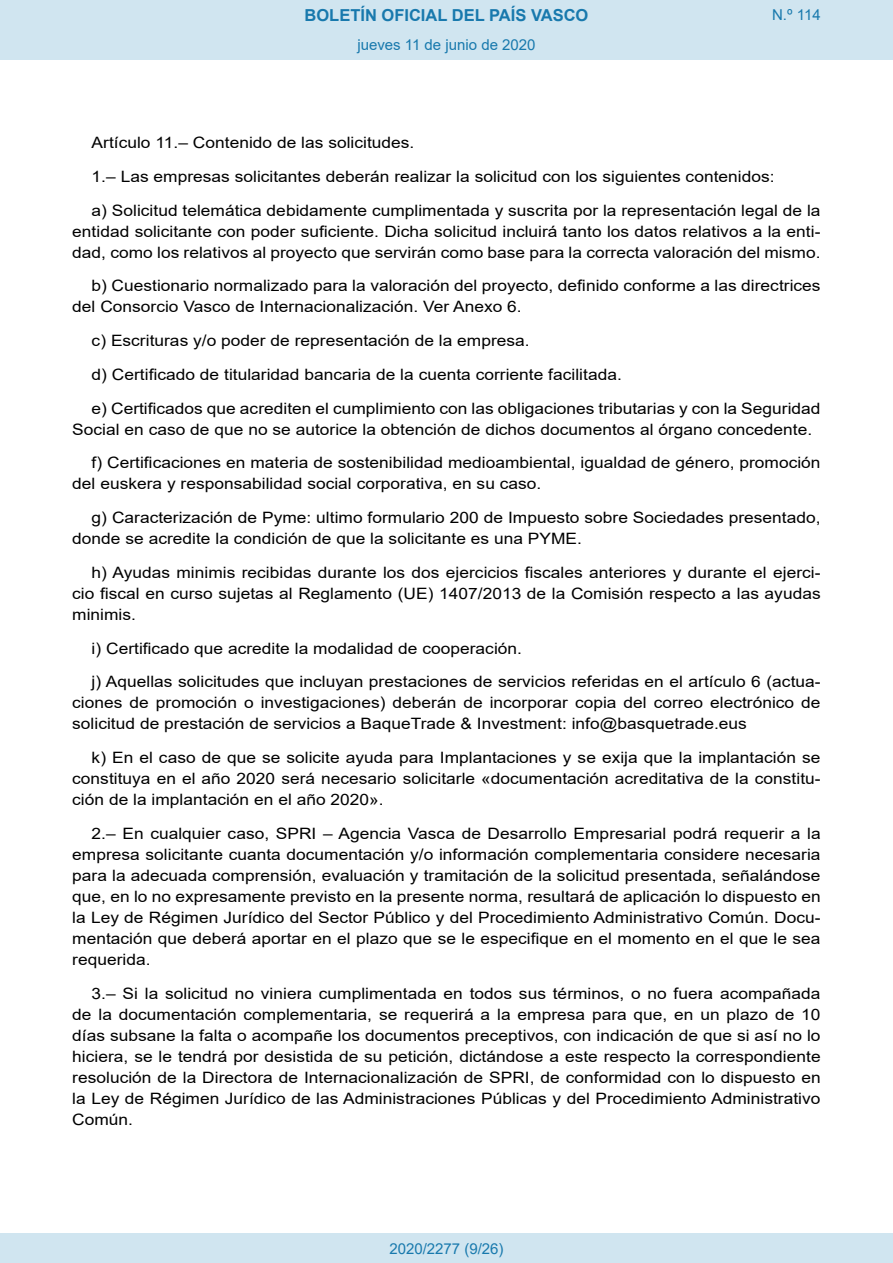
<style>
.page{position:relative;width:893px;height:1263px;background:#fff}
.page>*{position:absolute;margin:0;border:0;box-sizing:border-box;transform-origin:0 0}
.t1{font:700 16.5px "Arial";color:#1879ad}
.BOPVDetalle{font:15.6px/21px "Arial";color:#000;text-align:justify;scale:1.11 1}
.Paginacion_Centro{font:15px "Arial";color:#1879ad}
</style>
<div class="page">
<div style="left:0;top:0;width:893px;height:60px;background:#d0e5f0"></div>
<div style="left:0;top:1233px;width:893px;height:30px;background:#d0e5f0"></div>
<p class="t1" style="left:305px;top:3px;width:285px">BOLETÍN OFICIAL DEL PAÍS VASCO</p>
<p class="Paginacion_Centro" style="left:357px;top:35px;width:180px">jueves 11 de junio de 2020</p>
<p class="Paginacion_Centro" style="left:772px;top:5px;width:50px">N.º 114</p>
<p class="BOPVDetalle" style="left:92px;top:132px;width:292px">Artículo 11.– Contenido de las solicitudes.</p>
<p class="BOPVDetalle" style="left:92px;top:166px;width:617px">1.– Las empresas solicitantes deberán realizar la solicitud con los siguientes contenidos:</p>
<p class="BOPVDetalle" style="left:72px;top:200px;width:676px;text-indent:19px">a) Solicitud telemática debidamente cumplimentada y suscrita por la representación legal de la entidad solicitante con poder suficiente. Dicha solicitud incluirá tanto los datos relativos a la enti&shy;dad, como los relativos al proyecto que servirán como base para la correcta valoración del mismo.</p>
<p class="BOPVDetalle" style="left:72px;top:275px;width:676px;text-indent:19px">b) Cuestionario normalizado para la valoración del proyecto, definido conforme a las directrices del Consorcio Vasco de Internacionalización. Ver Anexo 6.</p>
<p class="BOPVDetalle" style="left:92px;top:330px;width:396px">c) Escrituras y/o poder de representación de la empresa.</p>
<p class="BOPVDetalle" style="left:92px;top:364px;width:479px">d) Certificado de titularidad bancaria de la cuenta corriente facilitada.</p>
<p class="BOPVDetalle" style="left:72px;top:398px;width:676px;text-indent:19px">e) Certificados que acrediten el cumplimiento con las obligaciones tributarias y con la Seguridad<br>Social en caso de que no se autorice la obtención de dichos documentos al órgano concedente.</p>
<p class="BOPVDetalle" style="left:72px;top:452px;width:676px;text-indent:19px">f) Certificaciones en materia de sostenibilidad medioambiental, igualdad de género, promoción del euskera y responsabilidad social corporativa, en su caso.</p>
<p class="BOPVDetalle" style="left:72px;top:507px;width:676px;text-indent:19px">g) Caracterización de Pyme: ultimo formulario 200 de Impuesto sobre Sociedades presentado, donde se acredite la condición de que la solicitante es una PYME.</p>
<p class="BOPVDetalle" style="left:72px;top:562px;width:676px;text-indent:19px">h) Ayudas minimis recibidas durante los dos ejercicios fiscales anteriores y durante el ejerci&shy;cio fiscal en curso sujetas al Reglamento (UE) 1407/2013 de la Comisión respecto a las ayudas minimis.</p>
<p class="BOPVDetalle" style="left:92px;top:638px;width:389px">i) Certificado que acredite la modalidad de cooperación.</p>
<p class="BOPVDetalle" style="left:72px;top:671px;width:676px;text-indent:19px">j) Aquellas solicitudes que incluyan prestaciones de servicios referidas en el artículo 6 (actua&shy;ciones de promoción o investigaciones) deberán de incorporar copia del correo electrónico de solicitud de prestación de servicios a BaqueTrade &amp; Investment: info@basquetrade.eus</p>
<p class="BOPVDetalle" style="left:72px;top:747px;width:676px;text-indent:19px">k) En el caso de que se solicite ayuda para Implantaciones y se exija que la implantación se constituya en el año 2020 será necesario solicitarle «documentación acreditativa de la constitu&shy;ción de la implantación en el año 2020».</p>
<p class="BOPVDetalle" style="left:72px;top:823px;width:676px;text-indent:19px">2.– En cualquier caso, SPRI – Agencia Vasca de Desarrollo Empresarial podrá requerir a la empresa solicitante cuanta documentación y/o información complementaria considere necesaria para la adecuada comprensión, evaluación y tramitación de la solicitud presentada, señalándose que, en lo no expresamente previsto en la presente norma, resultará de aplicación lo dispuesto en la Ley de Régimen Jurídico del Sector Público y del Procedimiento Administrativo Común. Docu&shy;mentación que deberá aportar en el plazo que se le especifique en el momento en el que le sea requerida.</p>
<p class="BOPVDetalle" style="left:72px;top:983px;width:676px;text-indent:19px">3.– Si la solicitud no viniera cumplimentada en todos sus términos, o no fuera acompañada de la documentación complementaria, se requerirá a la empresa para que, en un plazo de 10 días subsane la falta o acompañe los documentos preceptivos, con indicación de que si así no lo hiciera, se le tendrá por desistida de su petición, dictándose a este respecto la correspondiente resolución de la Directora de Internacionalización de SPRI, de conformidad con lo dispuesto en la Ley de Régimen Jurídico de las Administraciones Públicas y del Procedimiento Administrativo Común.</p>
<p class="Paginacion_Centro" style="left:389px;top:1238px;width:116px">2020/2277 (9/26)</p>
</div>
